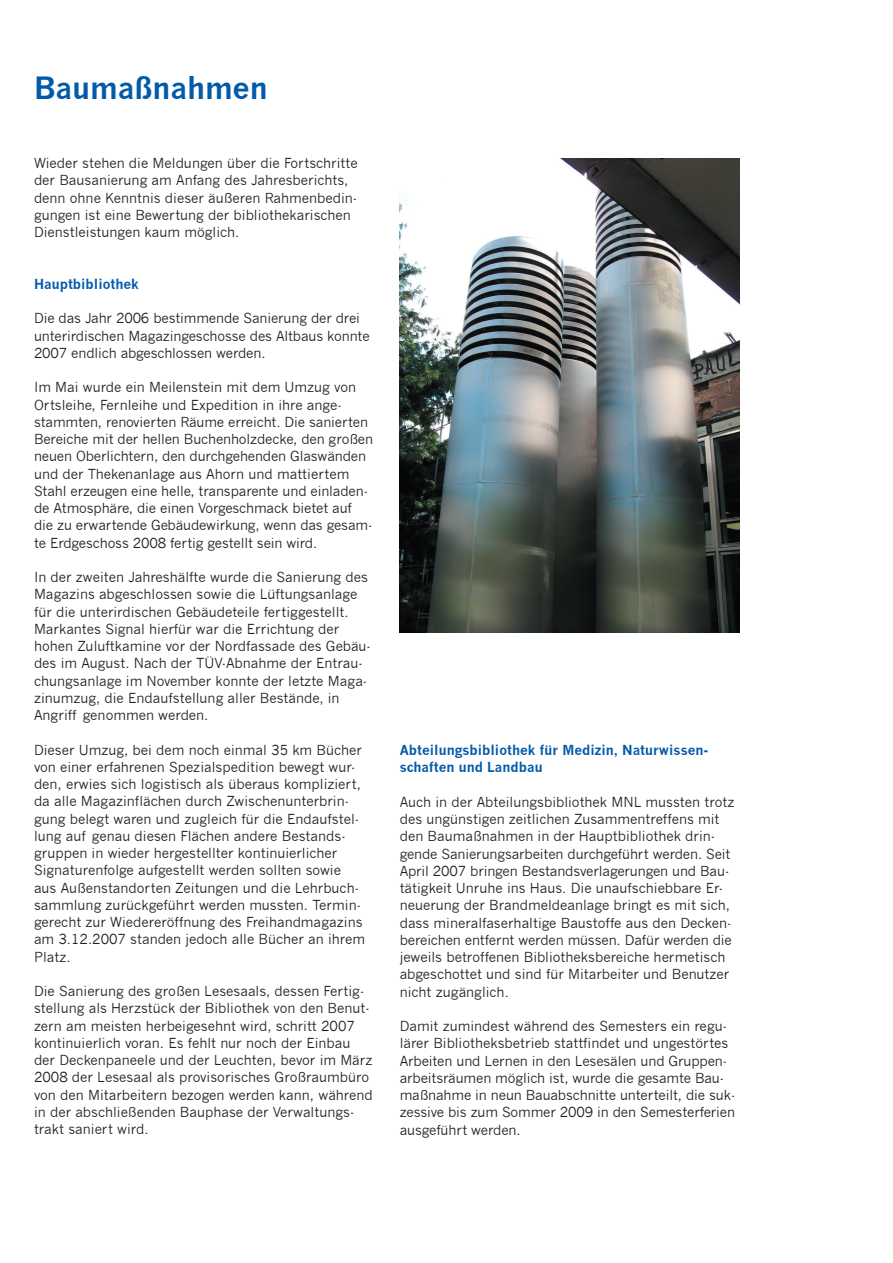
<style>
.page{position:relative;width:893px;height:1263px;background:#fff}
.page>*{position:absolute;margin:0;border:0;box-sizing:border-box;transform-origin:0 0}
.t1{font:700 30px "News Gothic";color:#015aaa}
.t2{font:13.5px/17.2px "News Gothic";color:#231f20}
.t3{font:700 13.5px/17.2px "News Gothic";color:#015aaa}
</style>
<div class="page">
<img style="left:400px;top:158px;width:340px;height:474px">
<h1 class="t1" style="left:34px;top:70px;width:235px">Baumaßnahmen</h1>
<p class="t2" style="left:34px;top:155px;width:325px">Wieder stehen die Meldungen über die Fortschritte der Bausanierung am Anfang des Jahresberichts, denn ohne Kenntnis dieser äußeren Rahmenbedin&shy;gungen ist eine Bewertung der bibliothekarischen Dienstleistungen kaum möglich.</p>
<p class="t3" style="left:34px;top:275px;width:106px">Hauptbibliothek</p>
<p class="t2" style="left:34px;top:310px;width:337px">Die das Jahr 2006 bestimmende Sanierung der drei unterirdischen Magazingeschosse des Altbaus konnte<br>2007 endlich abgeschlossen werden.</p>
<p class="t2" style="left:34px;top:379px;width:341px">Im Mai wurde ein Meilenstein mit dem Umzug von Ortsleihe, Fernleihe und Expedition in ihre ange&shy;stammten, renovierten Räume erreicht. Die sanierten Bereiche mit der hellen Buchenholzdecke, den großen neuen Oberlichtern, den durchgehenden Glaswänden und der Thekenanlage aus Ahorn und mattiertem Stahl erzeugen eine helle, transparente und einladen&shy;de Atmosphäre, die einen Vorgeschmack bietet auf die zu erwartende Gebäudewirkung, wenn das gesam&shy;te Erdgeschoss 2008 fertig gestellt sein wird.</p>
<p class="t2" style="left:34px;top:569px;width:338px">In der zweiten Jahreshälfte wurde die Sanierung des Magazins abgeschlossen sowie die Lüftungsanlage für die unterirdischen Gebäudeteile fertiggestellt.<br>Markantes Signal hierfür war die Errichtung der hohen Zuluftkamine vor der Nordfassade des Gebäu&shy;des im August. Nach der TÜV-Abnahme der Entrau&shy;chungsanlage im November konnte der letzte Maga&shy;zinumzug, die Endaufstellung aller Bestände, in Angriff genommen werden.</p>
<p class="t2" style="left:34px;top:741px;width:333px">Dieser Umzug, bei dem noch einmal 35 km Bücher von einer erfahrenen Spezialspedition bewegt wur&shy;den, erwies sich logistisch als überaus kompliziert, da alle Magazinflächen durch Zwischenunterbrin&shy;gung belegt waren und zugleich für die Endaufstel&shy;lung auf genau diesen Flächen andere Bestands&shy;gruppen in wieder hergestellter kontinuierlicher Signaturenfolge aufgestellt werden sollten sowie aus Außenstandorten Zeitungen und die Lehrbuch&shy;sammlung zurückgeführt werden mussten. Termin&shy;gerecht zur Wiedereröffnung des Freihandmagazins am 3.12.2007 standen jedoch alle Bücher an ihrem Platz.</p>
<p class="t2" style="left:34px;top:983px;width:340px">Die Sanierung des großen Lesesaals, dessen Fertig&shy;stellung als Herzstück der Bibliothek von den Benut&shy;zern am meisten herbeigesehnt wird, schritt 2007 kontinuierlich voran. Es fehlt nur noch der Einbau der Deckenpaneele und der Leuchten, bevor im März 2008 der Lesesaal als provisorisches Großraumbüro von den Mitarbeitern bezogen werden kann, während in der abschließenden Bauphase der Verwaltungs&shy;trakt saniert wird.</p>
<p class="t3" style="left:400px;top:741px;width:310px">Abteilungsbibliothek für Medizin, Naturwissen&shy;schaften und Landbau</p>
<p class="t2" style="left:400px;top:793px;width:336px">Auch in der Abteilungsbibliothek MNL mussten trotz des ungünstigen zeitlichen Zusammentreffens mit den Baumaßnahmen in der Hauptbibliothek drin&shy;gende Sanierungsarbeiten durchgeführt werden. Seit April 2007 bringen Bestandsverlagerungen und Bau&shy;tätigkeit Unruhe ins Haus. Die unaufschiebbare Er&shy;neuerung der Brandmeldeanlage bringt es mit sich, dass mineralfaserhaltige Baustoffe aus den Decken&shy;bereichen entfernt werden müssen. Dafür werden die jeweils betroffenen Bibliotheksbereiche hermetisch abgeschottet und sind für Mitarbeiter und Benutzer nicht zugänglich.</p>
<p class="t2" style="left:400px;top:1018px;width:337px">Damit zumindest während des Semesters ein regu&shy;lärer Bibliotheksbetrieb stattfindet und ungestörtes Arbeiten und Lernen in den Lesesälen und Gruppen&shy;arbeitsräumen möglich ist, wurde die gesamte Bau&shy;maßnahme in neun Bauabschnitte unterteilt, die suk&shy;zessive bis zum Sommer 2009 in den Semesterferien ausgeführt werden.</p>
</div>
